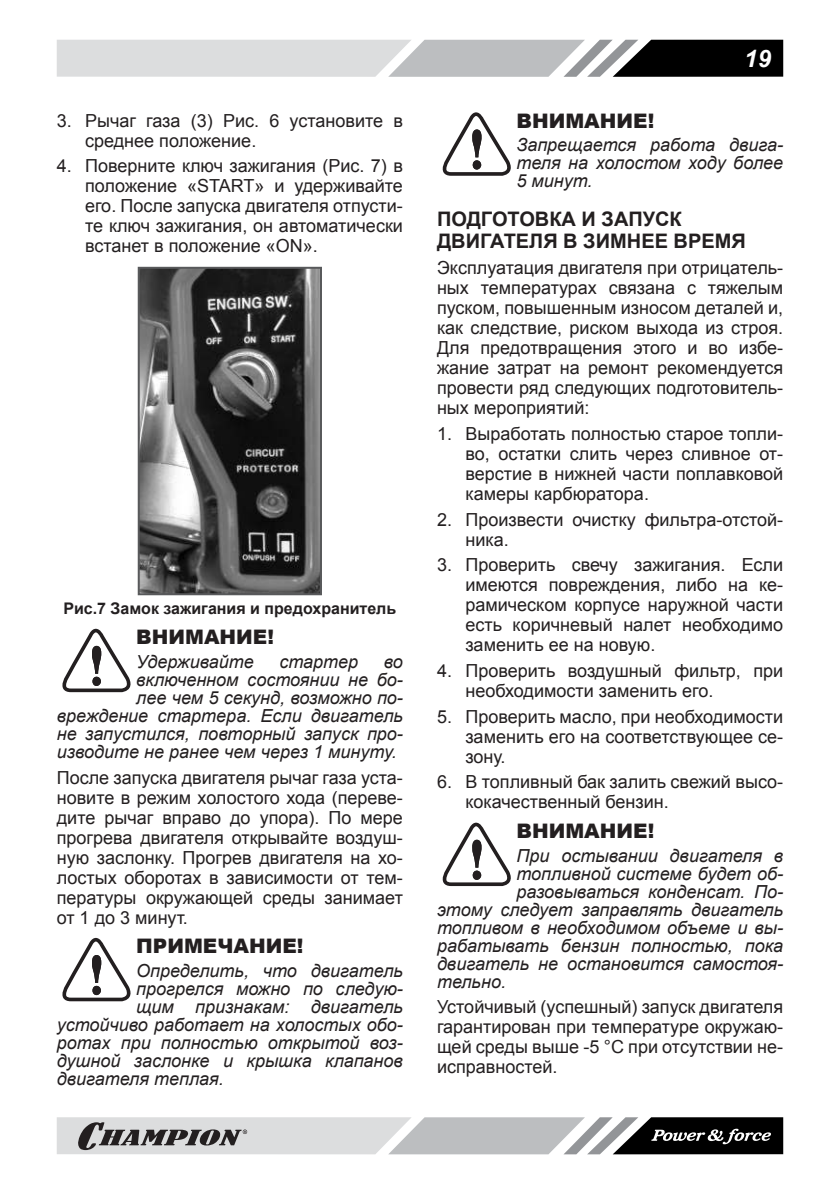
<style>
.page{position:relative;width:840px;height:1191px;background:#fff}
.page>*{position:absolute;margin:0;border:0;box-sizing:border-box;transform-origin:0 0}
.t1{font:italic 700 24px "Arial";color:#fff}
.t2{font:900 20px "Arial";color:#231f20}
.t3{font:700 20px/22px "Arial";color:#231f20}
.t4{font:18px/20px "Arial";color:#231f20;text-align:justify}
.t5{font:italic 18px/18px "Arial";color:#231f20;text-align:justify}
.t6{font:700 16px "Arial";color:#231f20}
</style>
<div class="page">
<svg style="left:57px;top:40px;width:725px;height:37px;background:#a7a8a9"></svg>
<svg style="left:57px;top:1117px;width:725px;height:37px;background:#a1a2a3"></svg>
<img style="left:141px;top:270px;width:178px;height:322px">
<div style="left:138px;top:267px;width:184px;height:328px;border:2px solid #58595b"></div>
<svg style="left:62px;top:629px;width:69px;height:63px"></svg>
<svg style="left:62px;top:938px;width:69px;height:63px"></svg>
<svg style="left:442px;top:112px;width:69px;height:64px"></svg>
<svg style="left:442px;top:822px;width:69px;height:64px"></svg>
<p class="t4" style="left:85px;top:110px;width:319px;text-indent:-28px">3. Рычаг газа (3) Рис. 6 установите в среднее положение.</p>
<p class="t4" style="left:85px;top:156px;width:319px;text-indent:-28px">4. Поверните ключ зажигания (Рис. 7) в положение «START» и удерживайте его. После запуска двигателя отпусти&shy;те ключ зажигания, он автоматически встанет в положение «ON».</p>
<p class="t6" style="left:63px;top:598px;width:334px">Рис.7 Замок зажигания и предохранитель</p>
<p class="t2" style="left:136px;top:622px;width:139px">ВНИМАНИЕ!</p>
<p class="t5" style="left:136px;top:653px;width:119px">Удерживайте</p>
<p class="t5" style="left:279px;top:653px;width:80px">стартер</p>
<p class="t5" style="left:384px;top:653px;width:21px">во</p>
<p class="t5" style="left:136px;top:671px;width:268px">включенном состоянии не бо-</p>
<p class="t5" style="left:136px;top:689px;width:268px">лее чем 5 секунд, возможно по-</p>
<p class="t5" style="left:57px;top:707px;width:347px">вреждение стартера. Если двигатель</p>
<p class="t5" style="left:57px;top:725px;width:347px">не запустился, повторный запуск про-</p>
<p class="t5" style="left:57px;top:743px;width:341px">изводите не ранее чем через 1 минуту.</p>
<p class="t4" style="left:57px;top:767px;width:347px">После запуска двигателя рычаг газа уста&shy;новите в режим холостого хода (переве&shy;дите рычаг вправо до упора). По мере прогрева двигателя открывайте воздуш&shy;ную заслонку. Прогрев двигателя на хо&shy;лостых оборотах в зависимости от тем&shy;пературы окружающей среды занимает от 1 до 3 минут.</p>
<p class="t2" style="left:136px;top:931px;width:169px">ПРИМЕЧАНИЕ!</p>
<p class="t5" style="left:136px;top:962px;width:268px">Определить, что двигатель</p>
<p class="t5" style="left:136px;top:980px;width:268px">прогрелся можно по следую-</p>
<p class="t5" style="left:136px;top:998px;width:268px">щим признакам: двигатель</p>
<p class="t5" style="left:57px;top:1016px;width:347px">устойчиво работает на холостых обо-</p>
<p class="t5" style="left:57px;top:1034px;width:347px">ротах при полностью открытой воз-</p>
<p class="t5" style="left:57px;top:1052px;width:347px">душной заслонке и крышка клапанов</p>
<p class="t5" style="left:57px;top:1070px;width:168px">двигателя теплая.</p>
<h1 class="t1" style="left:743px;top:44px;width:28px">19</h1>
<p class="t2" style="left:516px;top:106px;width:139px">ВНИМАНИЕ!</p>
<p class="t5" style="left:516px;top:136px;width:268px">Запрещается работа двига&shy;теля на холостом ходу более 5 минут.</p>
<p class="t3" style="left:437px;top:209px;width:310px">ПОДГОТОВКА И ЗАПУСК<br>ДВИГАТЕЛЯ В ЗИМНЕЕ ВРЕМЯ</p>
<p class="t4" style="left:437px;top:258px;width:347px">Эксплуатация двигателя при отрицатель&shy;ных температурах связана с тяжелым пуском, повышенным износом деталей и, как следствие, риском выхода из строя.<br>Для предотвращения этого и во избе&shy;жание затрат на ремонт рекомендуется провести ряд следующих подготовитель&shy;ных мероприятий:</p>
<p class="t4" style="left:465px;top:424px;width:319px;text-indent:-28px">1. Выработать полностью старое топли&shy;во, остатки слить через сливное от&shy;верстие в нижней части поплавковой камеры карбюратора.</p>
<p class="t4" style="left:465px;top:509px;width:319px;text-indent:-28px">2. Произвести очистку фильтра-отстой&shy;ника.</p>
<p class="t4" style="left:465px;top:555px;width:319px;text-indent:-28px">3. Проверить свечу зажигания. Если имеются повреждения, либо на ке&shy;рамическом корпусе наружной части есть коричневый налет необходимо заменить ее на новую.</p>
<p class="t4" style="left:465px;top:661px;width:319px;text-indent:-28px">4. Проверить воздушный фильтр, при необходимости заменить его.</p>
<p class="t4" style="left:465px;top:706px;width:319px;text-indent:-28px">5. Проверить масло, при необходимости заменить его на соответствующее се&shy;зону.</p>
<p class="t4" style="left:465px;top:772px;width:319px;text-indent:-28px">6. В топливный бак залить свежий высо&shy;кокачественный бензин.</p>
<p class="t2" style="left:516px;top:816px;width:139px">ВНИМАНИЕ!</p>
<p class="t5" style="left:516px;top:846px;width:268px">При остывании двигателя в</p>
<p class="t5" style="left:516px;top:864px;width:268px">топливной системе будет об-</p>
<p class="t5" style="left:516px;top:882px;width:268px">разовываться конденсат. По-</p>
<p class="t5" style="left:437px;top:900px;width:347px">этому следует заправлять двигатель</p>
<p class="t5" style="left:437px;top:918px;width:347px">топливом в необходимом объеме и вы-</p>
<p class="t5" style="left:437px;top:936px;width:347px">рабатывать бензин полностью, пока</p>
<p class="t5" style="left:437px;top:954px;width:347px">двигатель не остановится самостоя-</p>
<p class="t5" style="left:437px;top:972px;width:70px">тельно.</p>
<p class="t4" style="left:437px;top:997px;width:347px">Устойчивый (успешный) запуск двигателя гарантирован при температуре окружаю&shy;щей среды выше -5 °С при отсутствии не&shy;исправностей.</p>
</div>
